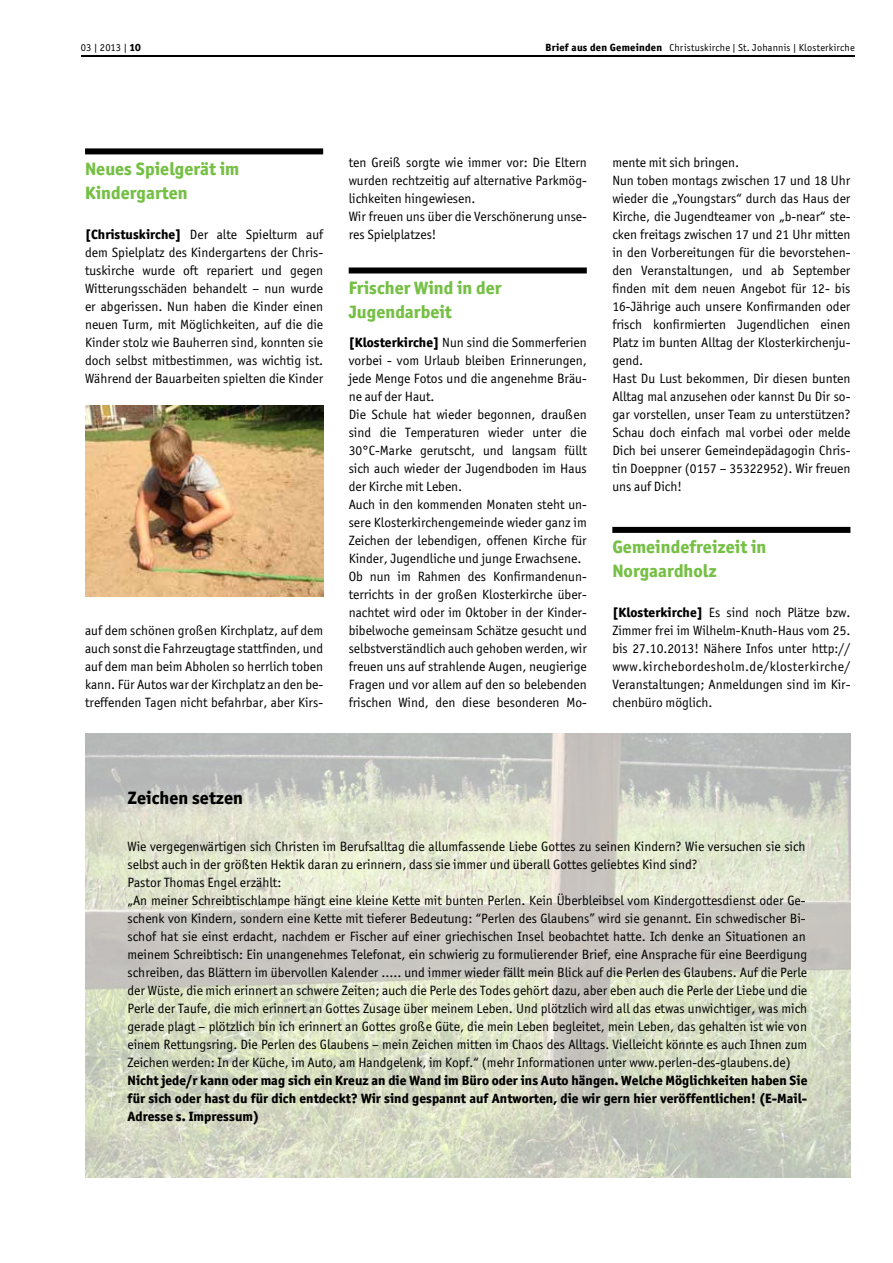
<style>
.page{position:relative;width:893px;height:1263px;background:#fff}
.page>*{position:absolute;margin:0;border:0;box-sizing:border-box;transform-origin:0 0}
.t1{font:800 18px/24px "Officina San ITC";color:#75c044}
.t2{font:800 18px "Officina San ITC";color:#000}
.t3{font:13.5px/18px "Officina San ITC";color:#000}
.t4{font:800 13.5px/18px "Officina San ITC";color:#000;text-align:justify}
.t5{font:10.5px "Officina San ITC";letter-spacing:.015em;color:#000}
.t6{font:10.2px "Officina San ITC";letter-spacing:.02em;color:#000}
.s1{font-weight:800}
.s2{font-weight:800;font-size:10.5px}
</style>
<div class="page">
<img style="left:85px;top:733px;width:765px;height:445px">
<div style="left:85px;top:148px;width:238px;height:6px;background:#000"></div>
<hr style="left:81px;top:55px;width:774px;height:2px;background:#000">
<div style="left:349px;top:267px;width:238px;height:6px;background:#000"></div>
<img style="left:85px;top:405px;width:238px;height:191px">
<div style="left:612px;top:527px;width:238px;height:6px;background:#000"></div>
<p class="t5" style="left:81px;top:41px;width:62px">03 | 2013 | <span class="s1">10</span></p>
<p class="t6" style="left:545px;top:41px;width:311px"><span class="s2">Brief aus den Gemeinden</span> Christuskirche | St. Johannis | Klosterkirche</p>
<h1 class="t1" style="left:85px;top:157px;width:156px">Neues Spielgerät im<br>Kindergarten</h1>
<p class="t3" style="left:85px;top:225px;width:240px;text-align:justify"><span class="s1">[Christuskirche]</span> Der alte Spielturm auf dem Spielplatz des Kindergartens der Chris&shy;tuskirche wurde oft repariert und gegen Witterungsschäden behandelt – nun wurde er abgerissen. Nun haben die Kinder einen neuen Turm, mit Möglichkeiten, auf die die Kinder stolz wie Bauherren sind, konnten sie doch selbst mitbestimmen, was wichtig ist.<br>Während der Bauarbeiten spielten die Kinder</p>
<p class="t3" style="left:85px;top:621px;width:240px;text-align:justify">auf dem schönen großen Kirchplatz, auf dem auch sonst die Fahrzeugtage stattfinden, und auf dem man beim Abholen so herrlich toben kann. Für Autos war der Kirchplatz an den be&shy;treffenden Tagen nicht befahrbar, aber Kirs-</p>
<p class="t3" style="left:349px;top:153px;width:240px">ten Greiß sorgte wie immer vor: Die Eltern wurden rechtzeitig auf alternative Parkmög&shy;lichkeiten hingewiesen.<br>Wir freuen uns über die Verschönerung unse&shy;res Spielplatzes!</p>
<h1 class="t1" style="left:349px;top:276px;width:154px">Frischer Wind in der<br>Jugendarbeit</h1>
<p class="t3" style="left:349px;top:333px;width:240px"><span class="s1">[Klosterkirche]</span> Nun sind die Sommerferien vorbei - vom Urlaub bleiben Erinnerungen, jede Menge Fotos und die angenehme Bräu&shy;ne auf der Haut.<br>Die Schule hat wieder begonnen, draußen sind die Temperaturen wieder unter die 30°C-Marke gerutscht, und langsam füllt sich auch wieder der Jugendboden im Haus der Kirche mit Leben.<br>Auch in den kommenden Monaten steht un&shy;sere Klosterkirchengemeinde wieder ganz im Zeichen der lebendigen, offenen Kirche für Kinder, Jugendliche und junge Erwachsene.<br>Ob nun im Rahmen des Konfirmandenun&shy;terrichts in der großen Klosterkirche über&shy;nachtet wird oder im Oktober in der Kinder&shy;bibelwoche gemeinsam Schätze gesucht und selbstverständlich auch gehoben werden, wir freuen uns auf strahlende Augen, neugierige Fragen und vor allem auf den so belebenden frischen Wind, den diese besonderen Mo-</p>
<p class="t3" style="left:612px;top:153px;width:240px">mente mit sich bringen.<br>Nun toben montags zwischen 17 und 18 Uhr wieder die „Youngstars“ durch das Haus der Kirche, die Jugendteamer von „b-near“ ste&shy;cken freitags zwischen 17 und 21 Uhr mitten in den Vorbereitungen für die bevorstehen&shy;den Veranstaltungen, und ab September finden mit dem neuen Angebot für 12- bis 16-Jährige auch unsere Konfirmanden oder frisch konfirmierten Jugendlichen einen Platz im bunten Alltag der Klosterkirchenju&shy;gend.<br>Hast Du Lust bekommen, Dir diesen bunten Alltag mal anzusehen oder kannst Du Dir so&shy;gar vorstellen, unser Team zu unterstützen?<br>Schau doch einfach mal vorbei oder melde Dich bei unserer Gemeindepädagogin Chris&shy;tin Doeppner (0157 – 35322952). Wir freuen uns auf Dich!</p>
<h1 class="t1" style="left:612px;top:535px;width:156px">Gemeindefreizeit in<br>Norgaardholz</h1>
<p class="t3" style="left:612px;top:603px;width:240px;text-align:justify"><span class="s1">[Klosterkirche]</span> Es sind noch Plätze bzw.<br>Zimmer frei im Wilhelm-Knuth-Haus vom 25. bis 27.10.2013! Nähere Infos unter http:// www.kirchebordesholm.de/klosterkirche/ Veranstaltungen; Anmeldungen sind im Kir&shy;chenbüro möglich.</p>
<h1 class="t2" style="left:128px;top:786px;width:117px">Zeichen setzen</h1>
<p class="t3" style="left:128px;top:837px;width:681px">Wie vergegenwärtigen sich Christen im Berufsalltag die allumfassende Liebe Gottes zu seinen Kindern? Wie versuchen sie sich selbst auch in der größten Hektik daran zu erinnern, dass sie immer und überall Gottes geliebtes Kind sind?<br>Pastor Thomas Engel erzählt:<br>„An meiner Schreibtischlampe hängt eine kleine Kette mit bunten Perlen. Kein Überbleibsel vom Kindergottesdienst oder Ge&shy;schenk von Kindern, sondern eine Kette mit tieferer Bedeutung: “Perlen des Glaubens” wird sie genannt. Ein schwedischer Bi&shy;schof hat sie einst erdacht, nachdem er Fischer auf einer griechischen Insel beobachtet hatte. Ich denke an Situationen an meinem Schreibtisch: Ein unangenehmes Telefonat, ein schwierig zu formulierender Brief, eine Ansprache für eine Beerdigung schreiben, das Blättern im übervollen Kalender ..... und immer wieder fällt mein Blick auf die Perlen des Glaubens. Auf die Perle der Wüste, die mich erinnert an schwere Zeiten; auch die Perle des Todes gehört dazu, aber eben auch die Perle der Liebe und die Perle der Taufe, die mich erinnert an Gottes Zusage über meinem Leben. Und plötzlich wird all das etwas unwichtiger, was mich gerade plagt – plötzlich bin ich erinnert an Gottes große Güte, die mein Leben begleitet, mein Leben, das gehalten ist wie von einem Rettungsring. Die Perlen des Glaubens – mein Zeichen mitten im Chaos des Alltags. Vielleicht könnte es auch Ihnen zum Zeichen werden: In der Küche, im Auto, am Handgelenk, im Kopf.“ (mehr Informationen unter www.perlen-des-glaubens.de)</p>
<p class="t4" style="left:128px;top:1071px;width:681px">Nicht jede/r kann oder mag sich ein Kreuz an die Wand im Büro oder ins Auto hängen. Welche Möglichkeiten haben Sie für sich oder hast du für dich entdeckt? Wir sind gespannt auf Antworten, die wir gern hier veröffentlichen! (E-Mail-Adresse s. Impressum)</p>
</div>
